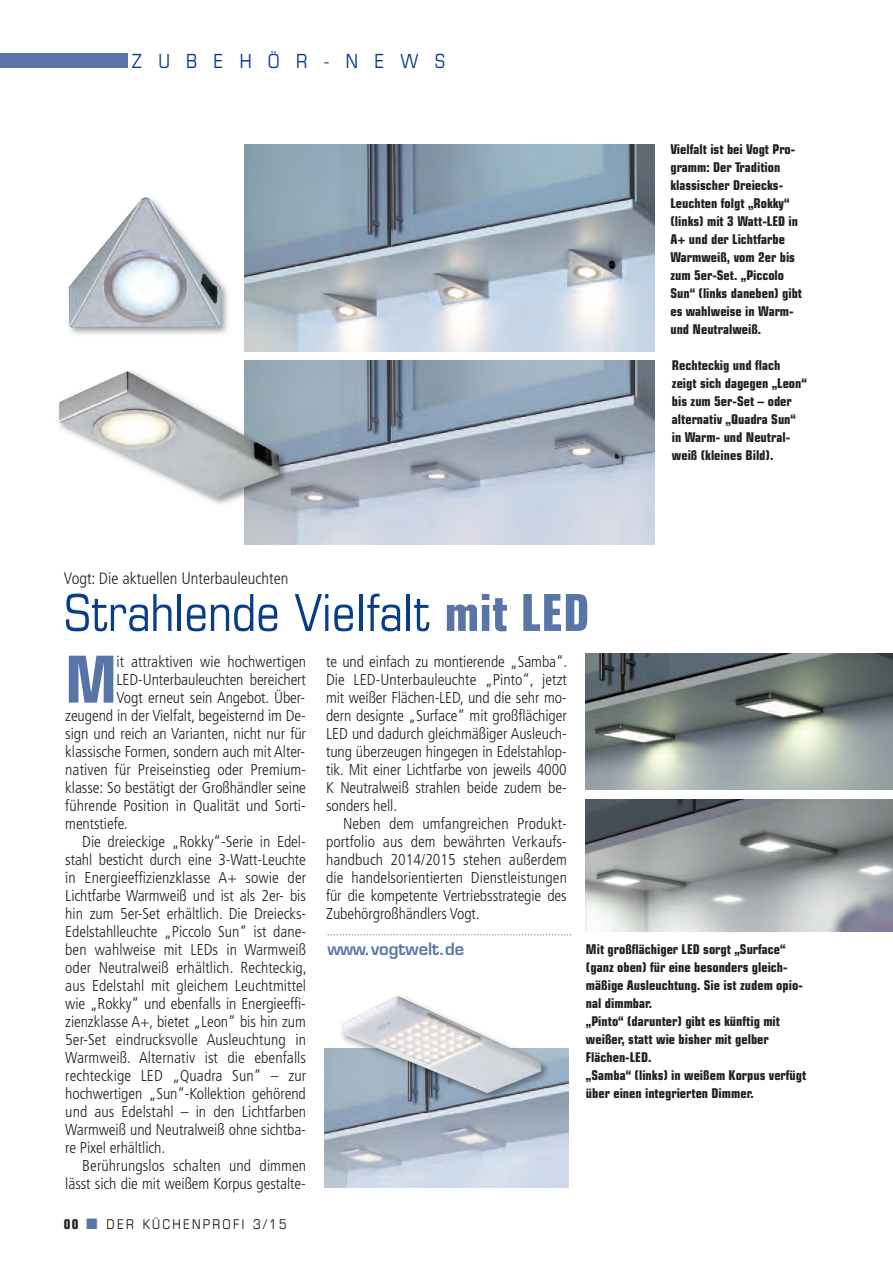
<style>
.page{position:relative;width:893px;height:1263px;background:#fff}
.page>*{position:absolute;margin:0;border:0;box-sizing:border-box;transform-origin:0 0}
.t1{font:700 condensed 64.95px "Eurostile LT";color:#5975a7}
.t2{font:condensed 51px "Eurostile LT";color:#083e89}
.t3{font:condensed 19.5px "Eurostile LT";letter-spacing:.835em;color:#083e89}
.t4{font:300 condensed 16.5px "Frutiger LT";color:#231f20}
.t5{font:600 16.5px "Eurostile LT";color:#5975a7}
.t6{font:300 condensed 15.75px/18px "Frutiger LT";letter-spacing:-.005em;color:#231f20;text-align:justify}
.t7{font:700 condensed 13.5px/18px "Eurostile LT";color:#231f20}
.t8{font:condensed 13.5px "Eurostile LT";letter-spacing:.165em;color:#231f20}
.s1{font-weight:700;color:#5975a7}
.s2{font-weight:700}
.s3{color:#5975a7}
</style>
<div class="page">
<div style="left:0;top:54px;width:128px;height:14px;background:#5975a7"></div>
<svg style="left:327px;top:934px;width:244px;height:1px"></svg>
<img style="left:244px;top:360px;width:411px;height:185px">
<img style="left:586px;top:799px;width:307px;height:133px">
<img style="left:244px;top:145px;width:411px;height:207px">
<img style="left:325px;top:1112px;width:243px;height:76px">
<img style="left:586px;top:654px;width:307px;height:136px">
<img style="left:68px;top:281px;width:160px;height:54px">
<img style="left:69px;top:197px;width:152px;height:130px">
<img style="left:324px;top:1024px;width:245px;height:88px">
<img style="left:325px;top:1048px;width:243px;height:64px">
<img style="left:342px;top:996px;width:200px;height:97px">
<img style="left:58px;top:362px;width:261px;height:153px">
<img style="left:59px;top:371px;width:221px;height:126px">
<p class="t3" style="left:132px;top:54px;width:315px">ZUBEHÖR-NEWS</p>
<p class="t7" style="left:670px;top:142px;width:133px">Vielfalt ist bei Vogt Pro&shy;gramm: Der Tradition klassischer Dreiecks-<br>Leuchten folgt „Rokky“ (links) mit 3 Watt-LED in<br>A+ und der Lichtfarbe<br>Warmweiß, vom 2er bis zum 5er-Set. „Piccolo<br>Sun“ (links daneben) gibt es wahlweise in Warm&shy;und Neutralweiß.</p>
<p class="t7" style="left:672px;top:357px;width:137px">Rechteckig und flach zeigt sich dagegen „Leon“ bis zum 5er-Set – oder alternativ „Quadra Sun“ in Warm- und Neutral&shy;weiß (kleines Bild).</p>
<p class="t4" style="left:64px;top:571px;width:226px">Vogt: Die aktuellen Unterbauleuchten</p>
<h2 class="t2" style="left:64px;top:594px;width:527px">Strahlende Vielfalt <span class="s1">mit LED</span></h2>
<h1 class="t1" style="left:65px;top:656px;width:53px">M</h1>
<p class="t6" style="left:116px;top:653px;width:191px">it attraktiven wie hochwertigen</p>
<p class="t6" style="left:326px;top:653px;width:243px">te und einfach zu montierende „Samba“.<br>Die LED-Unterbauleuchte „Pinto“, jetzt mit weißer Flächen-LED, und die sehr mo&shy;dern designte „Surface“ mit großflächiger LED und dadurch gleichmäßiger Ausleuch&shy;tung überzeugen hingegen in Edelstahlop&shy;tik. Mit einer Lichtfarbe von jeweils 4000<br>K Neutralweiß strahlen beide zudem be&shy;sonders hell.</p>
<p class="t6" style="left:326px;top:815px;width:242px;text-indent:17px">Neben dem umfangreichen Produkt&shy;portfolio aus dem bewährten Verkaufs&shy;handbuch 2014/2015 stehen außerdem die handelsorientierten Dienstleistungen für die kompetente Vertriebsstrategie des Zubehörgroßhändlers Vogt.</p>
<p class="t6" style="left:116px;top:671px;width:191px">LED-Unterbauleuchten bereichert</p>
<p class="t6" style="left:116px;top:689px;width:190px">Vogt erneut sein Angebot. Über-</p>
<p class="t6" style="left:65px;top:707px;width:242px">zeugend in der Vielfalt, begeisternd im De-</p>
<p class="t6" style="left:65px;top:725px;width:242px">sign und reich an Varianten, nicht nur für</p>
<p class="t6" style="left:65px;top:743px;width:241px">klassische Formen, sondern auch mit Alter-</p>
<p class="t6" style="left:65px;top:761px;width:242px">nativen für Preiseinstieg oder Premium-</p>
<p class="t6" style="left:65px;top:779px;width:242px">klasse: So bestätigt der Großhändler seine</p>
<p class="t6" style="left:65px;top:797px;width:242px">führende Position in Qualität und Sorti-</p>
<p class="t6" style="left:65px;top:815px;width:64px">mentstiefe.</p>
<p class="t6" style="left:82px;top:833px;width:225px">Die dreieckige „Rokky“-Serie in Edel-</p>
<p class="t6" style="left:65px;top:851px;width:242px">stahl besticht durch eine 3-Watt-Leuchte</p>
<p class="t6" style="left:65px;top:869px;width:242px">in Energieeffizienzklasse A+ sowie der</p>
<p class="t6" style="left:65px;top:887px;width:242px">Lichtfarbe Warmweiß und ist als 2er- bis</p>
<p class="t6" style="left:65px;top:905px;width:242px">hin zum 5er-Set erhältlich. Die Dreiecks-</p>
<p class="t6" style="left:65px;top:923px;width:242px">Edelstahlleuchte „Piccolo Sun“ ist dane-</p>
<p class="t6" style="left:65px;top:941px;width:242px">ben wahlweise mit LEDs in Warmweiß</p>
<p class="t6" style="left:65px;top:959px;width:243px">oder Neutralweiß erhältlich. Rechteckig,</p>
<p class="t6" style="left:65px;top:977px;width:242px">aus Edelstahl mit gleichem Leuchtmittel</p>
<p class="t6" style="left:65px;top:995px;width:242px">wie „Rokky“ und ebenfalls in Energieeffi-</p>
<p class="t6" style="left:65px;top:1013px;width:242px">zienzklasse A+, bietet „Leon“ bis hin zum</p>
<p class="t6" style="left:65px;top:1031px;width:242px">5er-Set eindrucksvolle Ausleuchtung in</p>
<p class="t6" style="left:65px;top:1049px;width:242px">Warmweiß. Alternativ ist die ebenfalls</p>
<p class="t6" style="left:65px;top:1067px;width:242px">rechteckige LED „Quadra Sun“ – zur</p>
<p class="t6" style="left:65px;top:1085px;width:242px">hochwertigen „Sun“-Kollektion gehörend</p>
<p class="t6" style="left:65px;top:1103px;width:242px">und aus Edelstahl – in den Lichtfarben</p>
<p class="t6" style="left:65px;top:1121px;width:242px">Warmweiß und Neutralweiß ohne sichtba-</p>
<p class="t6" style="left:65px;top:1139px;width:101px">re Pixel erhältlich.</p>
<p class="t6" style="left:82px;top:1157px;width:225px">Berührungslos schalten und dimmen</p>
<p class="t6" style="left:65px;top:1175px;width:242px">lässt sich die mit weißem Korpus gestalte-</p>
<p class="t5" style="left:327px;top:942px;width:138px">www.vogtwelt.de</p>
<p class="t7" style="left:586px;top:941px;width:222px">Mit großflächiger LED sorgt „Surface“ (ganz oben) für eine besonders gleich&shy;mäßige Ausleuchtung. Sie ist zudem opio&shy;nal dimmbar.<br>„Pinto“ (darunter) gibt es künftig mit weißer, statt wie bisher mit gelber<br>Flächen-LED.<br>„Samba“ (links) in weißem Korpus verfügt über einen integrierten Dimmer.</p>
<p class="t8" style="left:64px;top:1219px;width:224px"><span class="s2">00</span> <span class="s3">■</span> DER KÜCHENPROFI 3/15</p>
</div>
